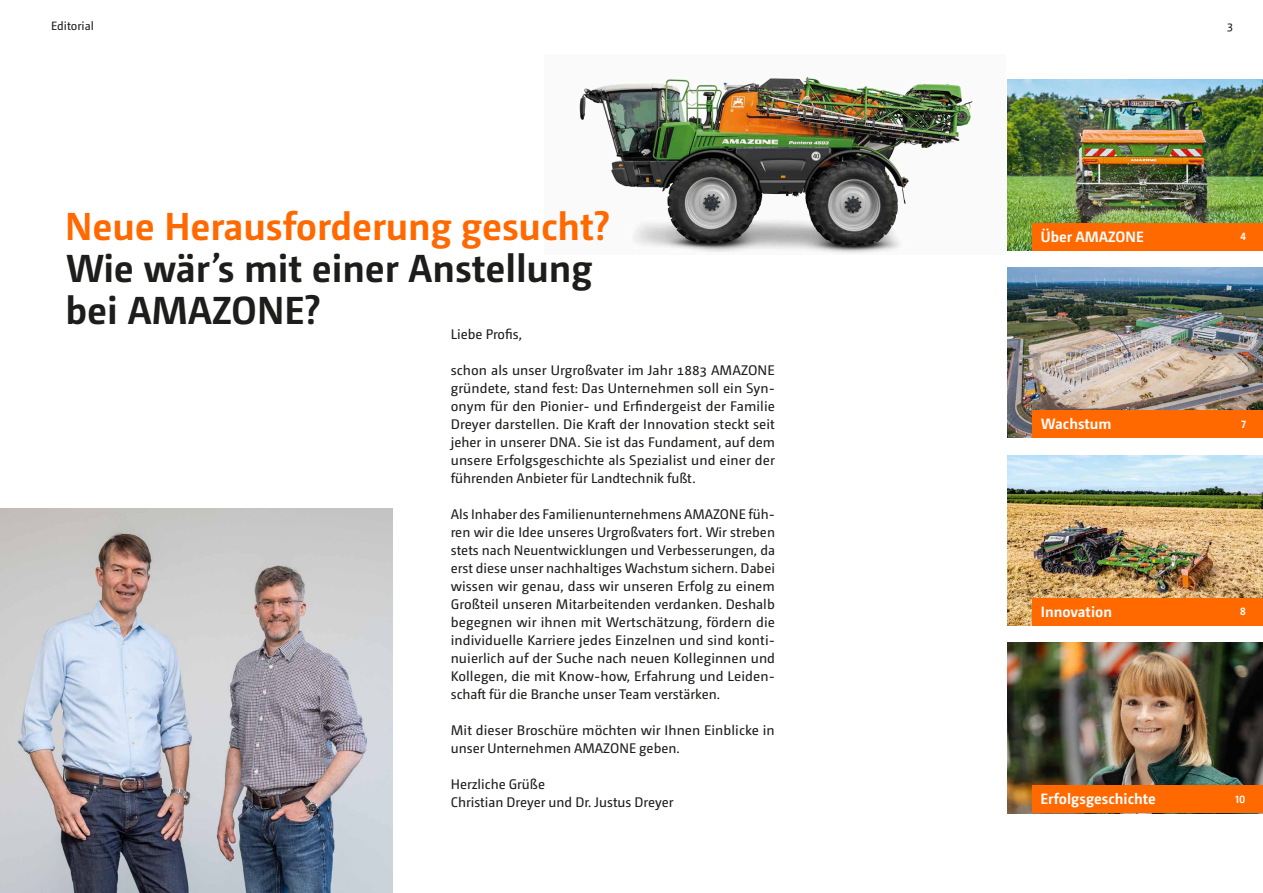
<style>
.page{position:relative;width:1263px;height:893px;background:#fff}
.page>*{position:absolute;margin:0;border:0;box-sizing:border-box;transform-origin:0 0}
.t1{font:700 39px/42px "Camingo Dos Pro";letter-spacing:-.005em;color:#1d1d1b}
.t2{font:700 39px "Camingo Dos Pro";letter-spacing:-.005em;color:#ff6900}
.t3{font:700 15px "Camingo Dos Pro";color:#fff}
.t4{font:13.8px/18px "Camingo Dos Pro";color:#1d1d1b;text-align:justify}
.t5{font:12px "Camingo Dos Pro";color:#1d1d1b}
.t6{font:700 10.5px "Camingo Dos Pro";color:#fff}
</style>
<div class="page">
<img style="left:579px;top:76px;width:394px;height:178px">
<img style="left:0;top:508px;width:392px;height:385px">
<img style="left:1007px;top:643px;width:256px;height:170px">
<img style="left:1007px;top:455px;width:256px;height:171px">
<img style="left:1007px;top:267px;width:256px;height:171px">
<img style="left:1007px;top:80px;width:256px;height:170px">
<div style="left:1033px;top:223px;width:230px;height:27px;background:#ff6900"></div>
<div style="left:1033px;top:410px;width:230px;height:28px;background:#ff6900"></div>
<div style="left:1033px;top:598px;width:230px;height:28px;background:#ff6900"></div>
<div style="left:1032px;top:785px;width:230px;height:28px;background:#ff6900"></div>
<p class="t5" style="left:51px;top:19px;width:44px">Editorial</p>
<p class="t5" style="left:1227px;top:19px;width:8px">3</p>
<h1 class="t2" style="left:65px;top:203px;width:546px">Neue Herausforderung gesucht?</h1>
<h1 class="t1" style="left:65px;top:247px;width:528px">Wie wär’s mit einer Anstellung bei AMAZONE?</h1>
<p class="t4" style="left:451px;top:325px;width:73px">Liebe Profis,</p>
<p class="t4" style="left:451px;top:361px;width:326px">schon als unser Urgroßvater im Jahr 1883 AMAZONE gründete, stand fest: Das Unternehmen soll ein Syn&shy;onym für den Pionier- und Erfindergeist der Familie Dreyer darstellen. Die Kraft der Innovation steckt seit jeher in unserer DNA. Sie ist das Fundament, auf dem unsere Erfolgsgeschichte als Spezialist und einer der führenden Anbieter für Landtechnik fußt.</p>
<p class="t4" style="left:451px;top:505px;width:326px">Als Inhaber des Familienunternehmens AMAZONE füh&shy;ren wir die Idee unseres Urgroßvaters fort. Wir streben stets nach Neuentwicklungen und Verbesserungen, da erst diese unser nachhaltiges Wachstum sichern. Dabei wissen wir genau, dass wir unseren Erfolg zu einem Großteil unseren Mitarbeitenden verdanken. Deshalb begegnen wir ihnen mit Wertschätzung, fördern die individuelle Karriere jedes Einzelnen und sind konti&shy;nuierlich auf der Suche nach neuen Kolleginnen und Kollegen, die mit Know-how, Erfahrung und Leiden&shy;schaft für die Branche unser Team verstärken.</p>
<p class="t4" style="left:451px;top:721px;width:326px">Mit dieser Broschüre möchten wir Ihnen Einblicke in unser Unternehmen AMAZONE geben.</p>
<p class="t4" style="left:451px;top:775px;width:224px">Herzliche Grüße<br>Christian Dreyer und Dr. Justus Dreyer</p>
<p class="t3" style="left:1041px;top:227px;width:105px">Über AMAZONE</p>
<p class="t6" style="left:1240px;top:230px;width:7px">4</p>
<p class="t3" style="left:1041px;top:415px;width:72px">Wachstum</p>
<p class="t6" style="left:1241px;top:418px;width:6px">7</p>
<p class="t3" style="left:1041px;top:602px;width:73px">Innovation</p>
<p class="t6" style="left:1240px;top:605px;width:7px">8</p>
<p class="t3" style="left:1040px;top:790px;width:117px">Erfolgsgeschichte</p>
<p class="t6" style="left:1235px;top:793px;width:11px">10</p>
</div>
